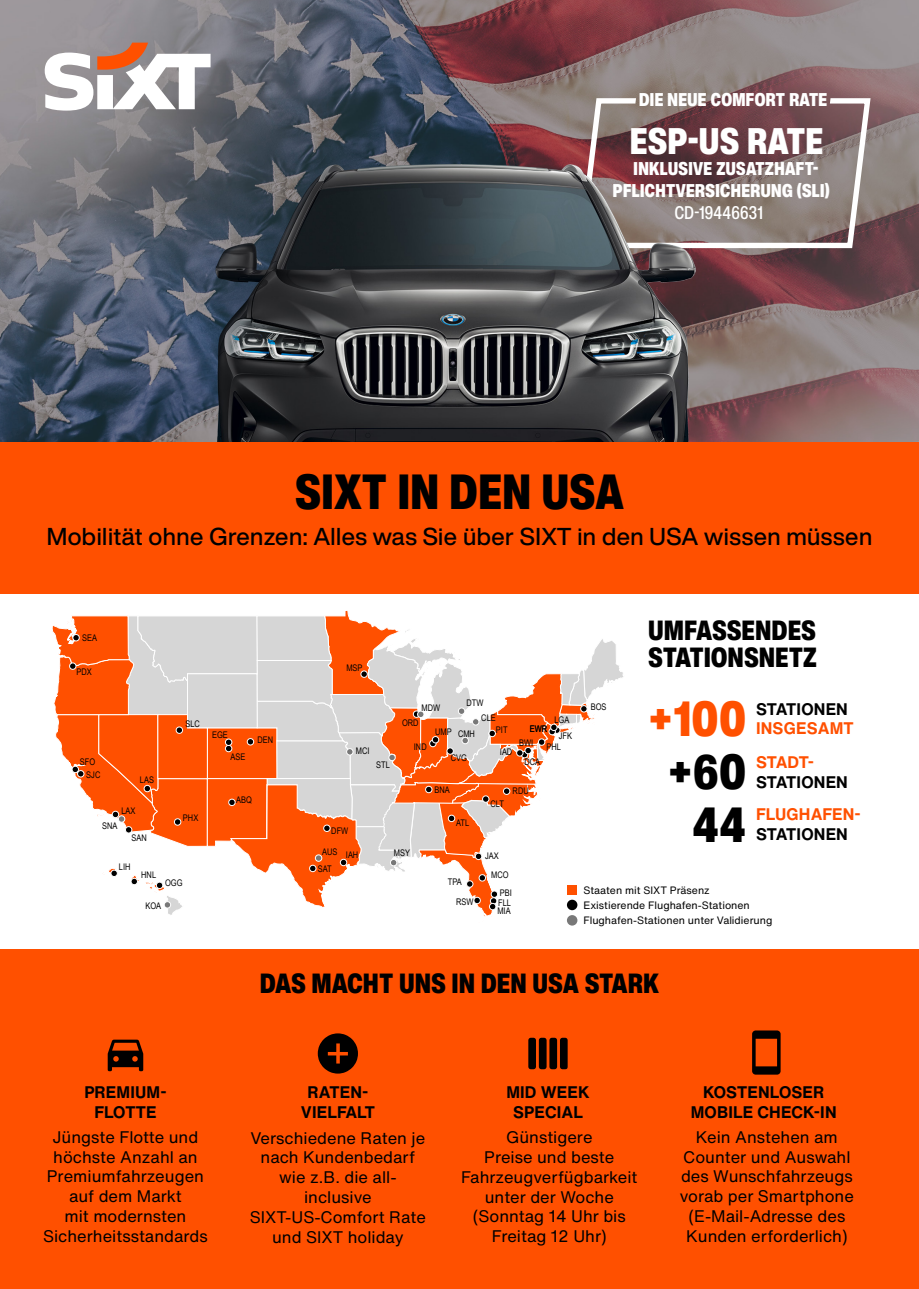
<style>
.page{position:relative;width:919px;height:1289px;background:#fff}
.page>*{position:absolute;margin:0;border:0;box-sizing:border-box;transform-origin:0 0}
.t1{font:900 condensed 48px "Helvetica Now Display";letter-spacing:.02em;color:#000}
.t2{font:900 condensed 48px "Helvetica Now Display";color:#ff5000}
.Code_Offer{font:900 condensed 36px "Helvetica Now Display";letter-spacing:.02em;color:#fff}
.t3{font:900 condensed 27px/27px "Helvetica Now Display";letter-spacing:.02em;color:#000}
.t4{font:500 24px "Helvetica Now Display";letter-spacing:.02em;color:#000}
.Code_Offer-2{font:900 condensed 18px "Helvetica Now Display";letter-spacing:.025em;color:#fff}
.Teaser_Model{font:900 condensed 18px "Helvetica Now Display";letter-spacing:.025em;color:#fff}
.Code_Offer-3{font:500 condensed 18px "Helvetica Now Display";letter-spacing:.015em;color:#fff}
.t5{font:16.5px/19.8px "Helvetica Now Text";color:#000;text-align:center}
.t6{font:700 16.5px/19.8px "Helvetica Now Text";letter-spacing:.01em;color:#000;text-align:center}
.t7{font:700 16.5px "Helvetica Now Text";letter-spacing:.005em;color:#ff5000}
.t8{font:10.5px "Helvetica Now Text";color:#000}
.t9{font:9.15px/8.9px "Arial Narrow";color:#000}
.s1{color:#ff5000}
</style>
<div class="page">
<img style="left:0;top:0;width:918px;height:442px">
<div style="left:0;top:442px;width:918px;height:151px;background:#ff5000"></div>
<svg style="left:45px;top:43px;width:165px;height:68px"></svg>
<div style="left:0;top:949px;width:918px;height:339px;background:#ff5000"></div>
<svg style="left:108px;top:1039px;width:35px;height:32px"></svg>
<svg style="left:528px;top:1037px;width:39px;height:32px"></svg>
<svg style="left:752px;top:1030px;width:28px;height:44px"></svg>
<svg style="left:318px;top:1033px;width:40px;height:40px"></svg>
<svg style="left:575px;top:95px;width:298px;height:156px;background:#826869"></svg>
<svg style="left:52px;top:610px;width:571px;height:312px"></svg>
<div style="left:472px;top:718px;width:7px;height:7px;background:#787878;border-radius:50%"></div>
<div style="left:472px;top:718px;width:7px;height:7px;border:1px solid #fff;border-radius:50%"></div>
<div style="left:458px;top:708px;width:7px;height:6px;background:#787878;border-radius:50%"></div>
<div style="left:458px;top:708px;width:7px;height:6px;border:1px solid #fff;border-radius:50%"></div>
<div style="left:567px;top:885px;width:10px;height:9px;background:#ff5000"></div>
<div style="left:567px;top:899px;width:10px;height:11px;background:#000;border-radius:50%"></div>
<div style="left:567px;top:915px;width:10px;height:10px;background:#787878;border-radius:50%"></div>
<img style="left:201px;top:164px;width:510px;height:278px">
<p class="Teaser_Model" style="left:639px;top:88px;width:189px">DIE NEUE COMFORT RATE</p>
<p class="Code_Offer" style="left:630px;top:117px;width:194px">ESP-US RATE</p>
<p class="Code_Offer-2" style="left:633px;top:157px;width:186px">INKLUSIVE ZUSATZHAFT-</p>
<p class="Code_Offer-2" style="left:612px;top:179px;width:218px">PFLICHTVERSICHERUNG (SLI)</p>
<p class="Code_Offer-3" style="left:674px;top:200px;width:90px">CD-19446631</p>
<p class="t1" style="left:295px;top:461px;width:329px">SIXT IN DEN USA</p>
<p class="t4" style="left:47px;top:520px;width:827px">Mobilität ohne Grenzen: Alles was Sie über SIXT in den USA wissen müssen</p>
<p class="t9" style="left:82px;top:633px;width:16px">SEA</p>
<p class="t9" style="left:76px;top:667px;width:17px">PDX</p>
<p class="t9" style="left:185px;top:719px;width:16px">SLC</p>
<p class="t9" style="left:86px;top:755px;width:16px;line-height:12.6px;text-indent:-6px">SFO<br>SJC</p>
<p class="t9" style="left:140px;top:774px;width:16px">LAS</p>
<p class="t9" style="left:121px;top:806px;width:16px">LAX</p>
<p class="t9" style="left:132px;top:832px;width:17px">SAN</p>
<p class="t9" style="left:102px;top:821px;width:17px">SNA</p>
<p class="t9" style="left:119px;top:862px;width:13px">LIH</p>
<p class="t9" style="left:141px;top:870px;width:16px">HNL</p>
<p class="t9" style="left:183px;top:813px;width:17px">PHX</p>
<p class="t9" style="left:165px;top:877px;width:19px">OGG</p>
<p class="t9" style="left:145px;top:900px;width:17px">KOA</p>
<p class="t9" style="left:212px;top:730px;width:17px">EGE</p>
<p class="t9" style="left:230px;top:752px;width:16px">ASE</p>
<p class="t9" style="left:257px;top:734px;width:17px">DEN</p>
<p class="t9" style="left:236px;top:795px;width:17px">ABQ</p>
<p class="t9" style="left:346px;top:662px;width:18px">MSP</p>
<p class="t9" style="left:356px;top:746px;width:15px">MCI</p>
<p class="t9" style="left:331px;top:826px;width:18px">DFW</p>
<p class="t9" style="left:376px;top:760px;width:15px">STL</p>
<p class="t9" style="left:466px;top:698px;width:18px">DTW</p>
<p class="t9" style="left:458px;top:728px;width:18px">CMH</p>
<p class="t9" style="left:421px;top:703px;width:20px">MDW</p>
<p class="t9" style="left:481px;top:713px;width:16px">CLE</p>
<p class="t9" style="left:554px;top:711px;width:19px;line-height:16.2px;text-align:center">LGA<br>JFK</p>
<p class="t9" style="left:402px;top:718px;width:18px">ORD</p>
<p class="t9" style="left:519px;top:721px;width:30px;line-height:13.6px;text-indent:11px">EWR<br>BWI</p>
<p class="t9" style="left:496px;top:725px;width:13px">PIT</p>
<p class="t9" style="left:435px;top:726px;width:18px">UMP</p>
<p class="t9" style="left:414px;top:741px;width:14px">IND</p>
<p class="t9" style="left:546px;top:742px;width:16px">PHL</p>
<p class="t9" style="left:500px;top:747px;width:14px">IAD</p>
<p class="t9" style="left:451px;top:752px;width:18px">CVG</p>
<p class="t9" style="left:524px;top:756px;width:17px">DCA</p>
<p class="t9" style="left:434px;top:785px;width:17px">BNA</p>
<p class="t9" style="left:456px;top:818px;width:15px">ATL</p>
<p class="t9" style="left:490px;top:799px;width:15px">CLT</p>
<p class="t9" style="left:512px;top:786px;width:18px">RDU</p>
<p class="t9" style="left:322px;top:846px;width:17px">AUS</p>
<p class="t9" style="left:318px;top:863px;width:15px">SAT</p>
<p class="t9" style="left:394px;top:848px;width:18px">MSY</p>
<p class="t9" style="left:346px;top:850px;width:14px">IAH</p>
<p class="t9" style="left:491px;top:845px;width:19px;line-height:19.4px;text-indent:-6px">JAX<br>MCO</p>
<p class="t9" style="left:456px;top:871px;width:19px;line-height:19.8px;text-indent:-8px">TPA<br>RSW</p>
<p class="t9" style="left:497px;top:888px;width:16px;text-align:justify">PBI FLL MIA</p>
<p class="t9" style="left:590px;top:701px;width:17px">BOS</p>
<p class="t3" style="left:648px;top:616px;width:170px">UMFASSENDES<br>STATIONSNETZ</p>
<p class="t2" style="left:648px;top:687px;width:99px">+100</p>
<p class="t6" style="left:756px;top:699px;width:99px;text-align:left">STATIONEN<br><span class="s1">INSGESAMT</span></p>
<p class="t7" style="left:756px;top:751px;width:60px">STADT-</p>
<p class="t1" style="left:668px;top:740px;width:79px">+60</p>
<p class="t6" style="left:756px;top:772px;width:93px">STATIONEN</p>
<p class="t7" style="left:756px;top:803px;width:106px">FLUGHAFEN-</p>
<p class="t1" style="left:692px;top:793px;width:55px">44</p>
<p class="t6" style="left:756px;top:824px;width:93px">STATIONEN</p>
<p class="t8" style="left:583px;top:883px;width:128px">Staaten mit SIXT Präsenz</p>
<p class="t8" style="left:583px;top:898px;width:168px">Existierende Flughafen-Stationen</p>
<p class="t8" style="left:583px;top:913px;width:190px">Flughafen-Stationen unter Validierung</p>
<p class="t3" style="left:260px;top:970px;width:400px">DAS MACHT UNS IN DEN USA STARK</p>
<p class="t6" style="left:84px;top:1082px;width:84px">PREMIUM-</p>
<p class="t6" style="left:94px;top:1102px;width:63px">FLOTTE</p>
<p class="t6" style="left:307px;top:1082px;width:62px">RATEN-</p>
<p class="t6" style="left:301px;top:1102px;width:76px">VIELFALT</p>
<p class="t6" style="left:506px;top:1082px;width:85px">MID WEEK</p>
<p class="t6" style="left:513px;top:1102px;width:71px">SPECIAL</p>
<p class="t6" style="left:690px;top:1082px;width:147px">KOSTENLOSER<br>MOBILE CHECK-IN</p>
<p class="t5" style="left:43px;top:1127px;width:166px">Jüngste Flotte und höchste Anzahl an<br>Premiumfahrzeugen auf dem Markt<br>mit modernsten<br>Sicherheitsstandards</p>
<p class="t5" style="left:250px;top:1127px;width:176px">Verschiedene Raten je nach Kundenbedarf</p>
<p class="t5" style="left:279px;top:1167px;width:119px">wie z.B. die all&shy;inclusive</p>
<p class="t5" style="left:250px;top:1206px;width:178px">SIXT-US-Comfort Rate</p>
<p class="t5" style="left:272px;top:1226px;width:133px">und SIXT holiday</p>
<p class="t5" style="left:461px;top:1127px;width:178px">Günstigere<br>Preise und beste<br>Fahrzeugverfügbarkeit unter der Woche (Sonntag 14 Uhr bis<br>Freitag 12 Uhr)</p>
<p class="t5" style="left:679px;top:1127px;width:176px">Kein Anstehen am<br>Counter und Auswahl des Wunschfahrzeugs vorab per Smartphone</p>
<p class="t5" style="left:686px;top:1206px;width:163px;text-align:left">(E-Mail-Adresse des<br>Kunden erforderlich)</p>
</div>
